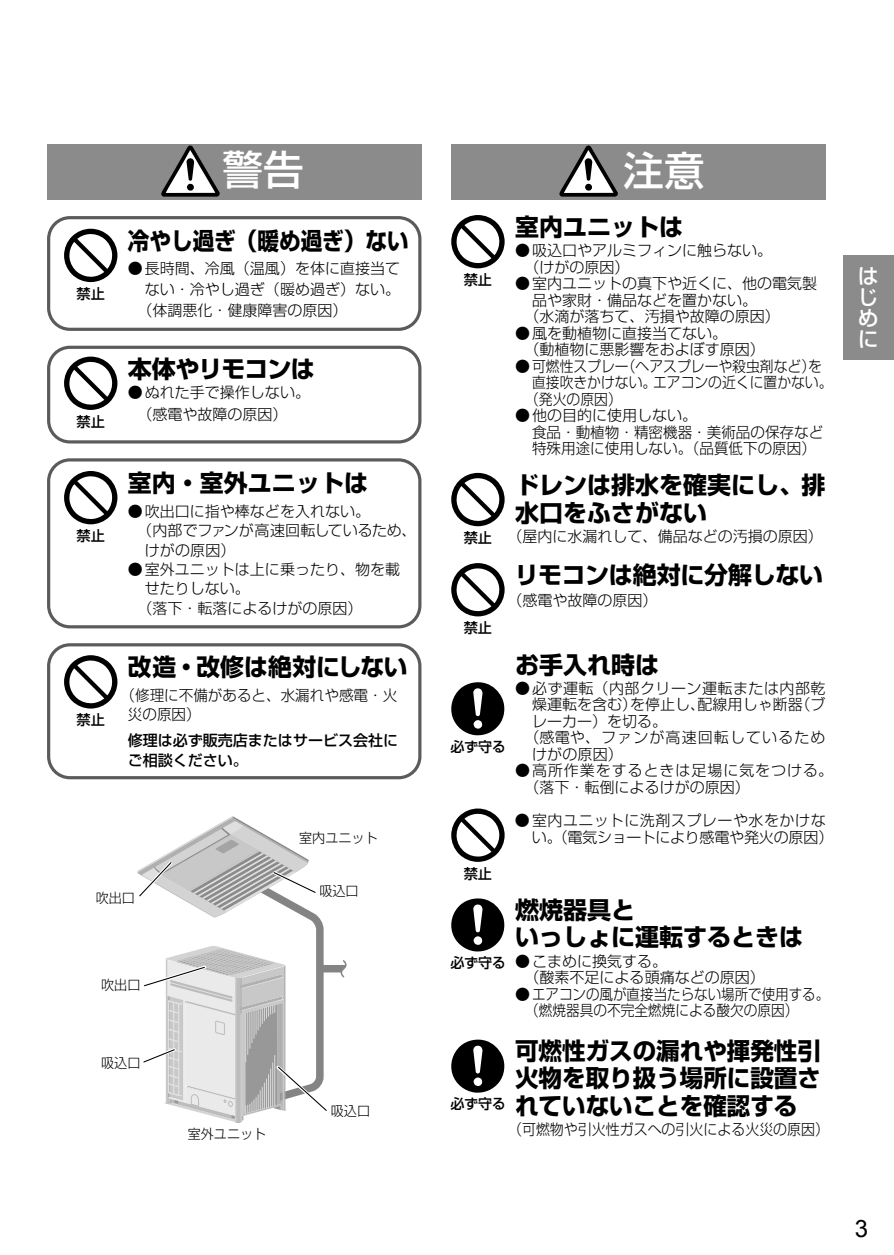
<style>
.page{position:relative;width:894px;height:1255px;background:#fff}
.page>*{position:absolute;margin:0;border:0;box-sizing:border-box;transform-origin:0 0}
.t1{font:40.5px "Shin Go Pro Medium 90 msp RKSJ H";color:#fff}
.t2{font:24px/27.8px "Shin Go Pro Bold 90 msp RKSJ H";color:#000}
.t3{font:24px "Shin Go Pro Bold 90 msp RKSJ H";color:#000;scale:.9 1}
.t4{font:24px "Shin Go Pro Bold 90 msp RKSJ H";letter-spacing:-.035em;color:#000}
.t5{font:24px "Arial";color:#000}
.t6{font:21px/21px "Shin Go Pro Medium 90 msp RKSJ V";color:#fff;text-align:justify}
.t7{font:15px/16.5px "Shin Go Pro Light 90 msp RKSJ H";color:#000}
.t8{font:15px "Shin Go Pro Light 90 msp RKSJ H";color:#000;scale:.92 1}
.t9{font:15px/16.5px "Shin Go Pro Light 90 msp RKSJ H";color:#000;scale:.9 1}
.t10{font:15px/16.5px "Shin Go Pro Light 90 msp RKSJ H";letter-spacing:.06em;color:#000}
.t11{font:15px/19.5px "Shin Go Pro Medium 90 msp RKSJ H";color:#000}
.t12{font:15px "Shin Go Pro Light 90 msp RKSJ H";color:#000;scale:.93 1}
.t13{font:15px "Shin Go Pro Light 90 msp RKSJ H";letter-spacing:.035em;color:#000}
.t14{font:15px "Shin Go Pro Light 90 msp RKSJ H";letter-spacing:.075em;color:#000}
.t15{font:14.1px "Shin Go Pro Medium 90 msp RKSJ H";color:#000}
.t16{font:13.95px "Shin Go Pro Medium 90 msp RKSJ H";letter-spacing:-.01em;color:#000}
.t17{font:13.5px "Shin Go Pro Light 90 msp RKSJ H";color:#000}
.s1{font-family:"Shin Go Pro Regular 90 msp RKSJ H"}
</style>
<div class="page">
<div style="left:842px;top:255px;width:51px;height:105px;background:#8b8b8b"></div>
<div style="left:47px;top:458px;width:374px;height:170px;border:3px solid #5b5b5b;border-radius:21px"></div>
<svg style="left:64px;top:471px;width:53px;height:53px"></svg>
<div style="left:451px;top:145px;width:374px;height:55px;background:#8b8b8b"></div>
<div style="left:47px;top:145px;width:374px;height:55px;background:#8b8b8b"></div>
<svg style="left:559px;top:145px;width:59px;height:52px"></svg>
<div style="left:47px;top:346px;width:374px;height:97px;border:3px solid #5b5b5b;border-radius:21px"></div>
<svg style="left:64px;top:357px;width:53px;height:53px"></svg>
<div style="left:47px;top:216px;width:374px;height:115px;border:3px solid #5b5b5b;border-radius:21px"></div>
<svg style="left:64px;top:229px;width:53px;height:53px"></svg>
<svg style="left:451px;top:215px;width:53px;height:53px"></svg>
<svg style="left:451px;top:473px;width:53px;height:53px"></svg>
<svg style="left:451px;top:563px;width:53px;height:53px"></svg>
<svg style="left:451px;top:682px;width:53px;height:53px"></svg>
<svg style="left:451px;top:898px;width:53px;height:53px"></svg>
<svg style="left:451px;top:1039px;width:53px;height:54px"></svg>
<svg style="left:161px;top:145px;width:59px;height:52px"></svg>
<div style="left:47px;top:643px;width:374px;height:136px;border:3px solid #5b5b5b;border-radius:21px"></div>
<svg style="left:64px;top:655px;width:53px;height:54px"></svg>
<svg style="left:451px;top:808px;width:53px;height:54px"></svg>
<svg style="left:137px;top:816px;width:210px;height:307px"></svg>
<p class="t15" style="left:77px;top:288px;width:30px">禁止</p>
<p class="t15" style="left:77px;top:416px;width:30px">禁止</p>
<p class="t15" style="left:77px;top:531px;width:30px">禁止</p>
<p class="t15" style="left:77px;top:715px;width:30px">禁止</p>
<h1 class="t1" style="left:222px;top:154px;width:82px">警告</h1>
<h2 class="t3" style="left:128px;top:232px;width:313px">冷やし過ぎ（暖め過ぎ）ない</h2>
<p class="t7" style="left:128px;top:263px;width:274px"><span class="s1">●</span>長時間、冷風（温風）を体に直接当て</p>
<p class="t7" style="left:145px;top:284px;width:256px">ない・冷やし過ぎ（暖め過ぎ）ない。</p>
<p class="t7" style="left:137px;top:305px;width:211px">（体調悪化・健康障害の原因）</p>
<h2 class="t4" style="left:128px;top:360px;width:188px">本体やリモコンは</h2>
<p class="t7" style="left:137px;top:383px;width:174px;line-height:22.5px;text-indent:-10px"><span class="s1">●</span>ぬれた手で操作しない。（感電や故障の原因）</p>
<h2 class="t2" style="left:128px;top:472px;width:241px">室内・室外ユニットは</h2>
<p class="t7" style="left:128px;top:505px;width:244px"><span class="s1">●</span>吹出口に指や棒などを入れない。</p>
<p class="t7" style="left:137px;top:524px;width:281px">（内部でファンが高速回転しているため、</p>
<p class="t7" style="left:145px;top:544px;width:92px">けがの原因）</p>
<p class="t7" style="left:128px;top:563px;width:274px"><span class="s1">●</span>室外ユニットは上に乗ったり、物を載</p>
<p class="t7" style="left:145px;top:583px;width:106px">せたりしない。</p>
<p class="t7" style="left:137px;top:602px;width:226px">（落下・転落によるけがの原因）</p>
<h2 class="t2" style="left:128px;top:657px;width:281px">改造・改修は絶対にしない</h2>
<p class="t7" style="left:128px;top:688px;width:271px;line-height:19.5px;text-indent:-7px">（修理に不備があると、水漏れや感電・火災の原因）</p>
<p class="t11" style="left:128px;top:733px;width:271px">修理は必ず販売店またはサービス会社にご相談ください。</p>
<p class="t17" style="left:299px;top:833px;width:80px">室内ユニット</p>
<p class="t17" style="left:96px;top:893px;width:41px">吹出口</p>
<p class="t17" style="left:101px;top:980px;width:41px">吹出口</p>
<p class="t17" style="left:101px;top:1057px;width:41px">吸込口</p>
<p class="t17" style="left:188px;top:1129px;width:80px">室外ユニット</p>
<p class="t17" style="left:319px;top:886px;width:41px">吸込口</p>
<p class="t17" style="left:331px;top:1105px;width:41px">吸込口</p>
<p class="t15" style="left:464px;top:275px;width:30px">禁止</p>
<p class="t15" style="left:464px;top:532px;width:30px">禁止</p>
<p class="t15" style="left:464px;top:623px;width:30px">禁止</p>
<p class="t16" style="left:450px;top:741px;width:57px">必ず守る</p>
<p class="t15" style="left:464px;top:868px;width:30px">禁止</p>
<p class="t16" style="left:450px;top:958px;width:57px">必ず守る</p>
<p class="t16" style="left:450px;top:1099px;width:57px">必ず守る</p>
<h1 class="t1" style="left:623px;top:156px;width:82px">注意</h1>
<h2 class="t2" style="left:515px;top:216px;width:169px">室内ユニットは</h2>
<p class="t7" style="left:524px;top:245px;width:249px;text-indent:-10px"><span class="s1">●</span>吸込口やアルミフィンに触らない。（けがの原因）</p>
<p class="t7" style="left:515px;top:278px;width:304px"><span class="s1">●</span>室内ユニットの真下や近くに、他の電気製</p>
<p class="t7" style="left:532px;top:294px;width:226px">品や家財・備品などを置かない。</p>
<p class="t7" style="left:524px;top:311px;width:256px">（水滴が落ちて、汚損や故障の原因）</p>
<p class="t7" style="left:524px;top:327px;width:241px;text-indent:-10px"><span class="s1">●</span>風を動植物に直接当てない。<br>（動植物に悪影響をおよぼす原因）</p>
<p class="t8" style="left:515px;top:361px;width:335px"><span class="s1">●</span>可燃性スプレー（ヘアスプレーや殺虫剤など）を</p>
<p class="t8" style="left:532px;top:377px;width:328px">直接吹きかけない。エアコンの近くに置かない。</p>
<p class="t8" style="left:525px;top:394px;width:106px">（発火の原因）</p>
<p class="t7" style="left:532px;top:410px;width:292px;text-indent:-17px"><span class="s1">●</span>他の目的に使用しない。<br>食品・動植物・精密機器・美術品の保存など特殊用途に使用しない。（品質低下の原因）</p>
<h2 class="t2" style="left:515px;top:474px;width:312px">ドレンは排水を確実にし、排水口をふさがない</h2>
<p class="t7" style="left:507px;top:530px;width:316px">（屋内に水漏れして、備品などの汚損の原因）</p>
<h2 class="t2" style="left:514px;top:565px;width:310px">リモコンは絶対に分解しない</h2>
<p class="t7" style="left:507px;top:594px;width:151px">（感電や故障の原因）</p>
<h2 class="t2" style="left:515px;top:654px;width:145px">お手入れ時は</h2>
<p class="t13" style="left:515px;top:682px;width:312px"><span class="s1">●</span>必ず運転（内部クリーン運転または内部乾</p>
<p class="t7" style="left:532px;top:698px;width:295px">燥運転を含む）を停止し、配線用しゃ断器（ブ</p>
<p class="t7" style="left:532px;top:715px;width:136px">レーカー）を切る。</p>
<p class="t14" style="left:524px;top:732px;width:302px">（感電や、ファンが高速回転しているため</p>
<p class="t7" style="left:532px;top:748px;width:92px">けがの原因）</p>
<p class="t10" style="left:524px;top:764px;width:310px;text-indent:-10px"><span class="s1">●</span>高所作業をするときは足場に気をつける。（落下・転倒によるけがの原因）</p>
<p class="t7" style="left:532px;top:814px;width:303px;text-indent:-17px"><span class="s1">●</span>室内ユニットに洗剤スプレーや水をかけない。（電気ショートにより感電や発火の原因）</p>
<h2 class="t2" style="left:515px;top:899px;width:289px">燃焼器具と<br>いっしょに運転するときは</h2>
<p class="t7" style="left:524px;top:955px;width:241px;text-indent:-10px"><span class="s1">●</span>こまめに換気する。<br>（酸素不足による頭痛などの原因）</p>
<p class="t9" style="left:525px;top:988px;width:339px;text-indent:-10px"><span class="s1">●</span>エアコンの風が直接当たらない場所で使用する。（燃焼器具の不完全燃焼による酸欠の原因）</p>
<h2 class="t2" style="left:515px;top:1040px;width:307px;text-align:justify">可燃性ガスの漏れや揮発性引火物を取り扱う場所に設置されていないことを確認する</h2>
<p class="t12" style="left:508px;top:1124px;width:346px">（可燃物や引火性ガスへの引火による火災の原因）</p>
<h3 class="t6" style="left:857px;top:268px;width:21px">はじめに</h3>
<h2 class="t5" style="left:854px;top:1215px;width:15px">3</h2>
</div>
